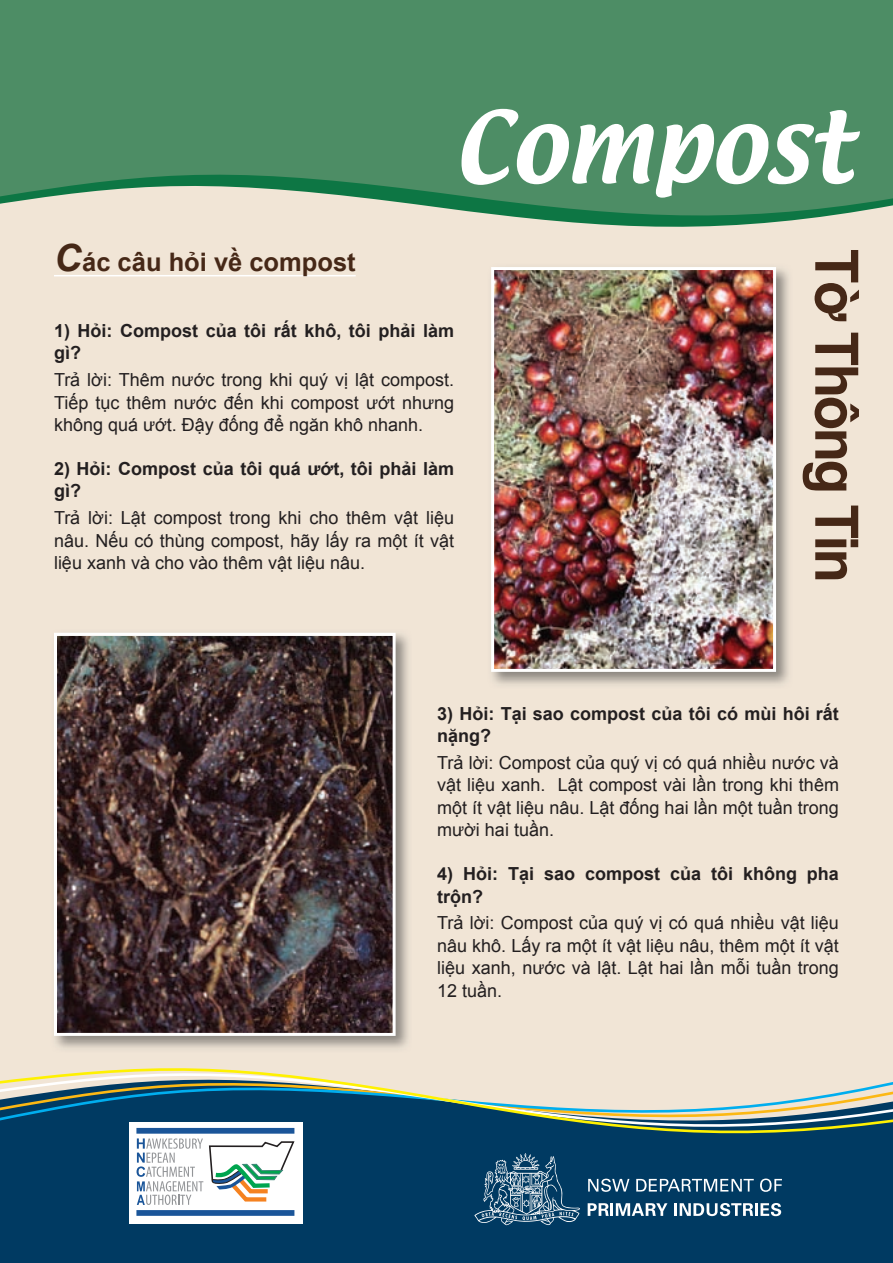
<style>
.page{position:relative;width:893px;height:1263px;background:#fff}
.page>*{position:absolute;margin:0;border:0;box-sizing:border-box;transform-origin:0 0}
.t1{font:87px "Textile";color:#fff}
.t2{font:700 60px "Arial";letter-spacing:-.05em;color:#462817;scale:.95 1}
.t3{font:700 25.5px "Arial";color:#462817}
.t4{font:18px/22.5px "Arial";color:#231f20;text-align:justify}
.t5{font:700 18px/22.5px "Arial";color:#231f20}
.s1{font-style:italic;font-size:37.5px}
</style>
<div class="page">
<div style="left:0;top:43px;width:893px;height:1179px;background:#f1e5d6"></div>
<div style="left:0;top:1143px;width:893px;height:120px;background:#003a62"></div>
<svg style="left:0;top:1068px;width:893px;height:75px"></svg>
<svg style="left:0;top:0;width:893px;height:225px;background:#57936c"></svg>
<svg style="left:474px;top:1153px;width:106px;height:73px;background:#346281"></svg>
<svg style="left:588px;top:1179px;width:41px;height:13px"></svg>
<svg style="left:636px;top:1179px;width:118px;height:12px"></svg>
<svg style="left:760px;top:1178px;width:22px;height:14px"></svg>
<svg style="left:588px;top:1203px;width:79px;height:13px"></svg>
<svg style="left:674px;top:1203px;width:107px;height:13px"></svg>
<div style="left:129px;top:1122px;width:174px;height:102px;background:#fff"></div>
<div style="left:136px;top:1210px;width:158px;height:6px;background:#1a5599"></div>
<div style="left:136px;top:1128px;width:158px;height:6px;background:#1a5599"></div>
<svg style="left:137px;top:1138px;width:157px;height:67px"></svg>
<hr style="left:54px;top:275px;width:302px;height:1px;background:#fff">
<img style="left:55px;top:634px;width:354px;height:414px">
<img style="left:58px;top:637px;width:334px;height:395px">
<div style="left:54px;top:633px;width:342px;height:403px;border:3px solid #fff"></div>
<img style="left:492px;top:268px;width:297px;height:417px">
<img style="left:495px;top:271px;width:277px;height:397px">
<div style="left:491px;top:267px;width:285px;height:405px;border:3px solid #fff"></div>
<h1 class="t1" style="left:454px;top:86px;width:401px">COMPOST</h1>
<h3 class="t3" style="left:54px;top:245px;width:303px"><span class="s1">C</span>ác câu hỏi về compost</h3>
<p class="t5" style="left:54px;top:320px;width:402px">1) Hỏi: Compost của tôi rất khô, tôi phải làm gì?</p>
<p class="t4" style="left:54px;top:369px;width:402px">Trả lời: Thêm nước trong khi quý vị lật compost.<br>Tiếp tục thêm nước đến khi compost ướt nhưng không quá ướt. Đậy đống để ngăn khô nhanh.</p>
<p class="t5" style="left:54px;top:458px;width:402px">2) Hỏi: Compost của tôi quá ướt, tôi phải làm gì?</p>
<p class="t4" style="left:54px;top:507px;width:402px">Trả lời: Lật compost trong khi cho thêm vật liệu nâu. Nếu có thùng compost, hãy lấy ra một ít vật liệu xanh và cho vào thêm vật liệu nâu.</p>
<h2 class="t2" style="left:876px;top:249px;width:353px;rotate:90deg">Tờ Thông Tin</h2>
<p class="t5" style="left:437px;top:702px;width:403px">3) Hỏi: Tại sao compost của tôi có mùi hôi rất nặng?</p>
<p class="t4" style="left:437px;top:751px;width:403px">Trả lời: Compost của quý vị có quá nhiều nước và vật liệu xanh. Lật compost vài lần trong khi thêm một ít vật liệu nâu. Lật đống hai lần một tuần trong mười hai tuần.</p>
<p class="t5" style="left:437px;top:863px;width:403px">4) Hỏi: Tại sao compost của tôi không pha trộn?</p>
<p class="t4" style="left:437px;top:912px;width:403px">Trả lời: Compost của quý vị có quá nhiều vật liệu nâu khô. Lấy ra một ít vật liệu nâu, thêm một ít vật liệu xanh, nước và lật. Lật hai lần mỗi tuần trong 12 tuần.</p>
</div>
